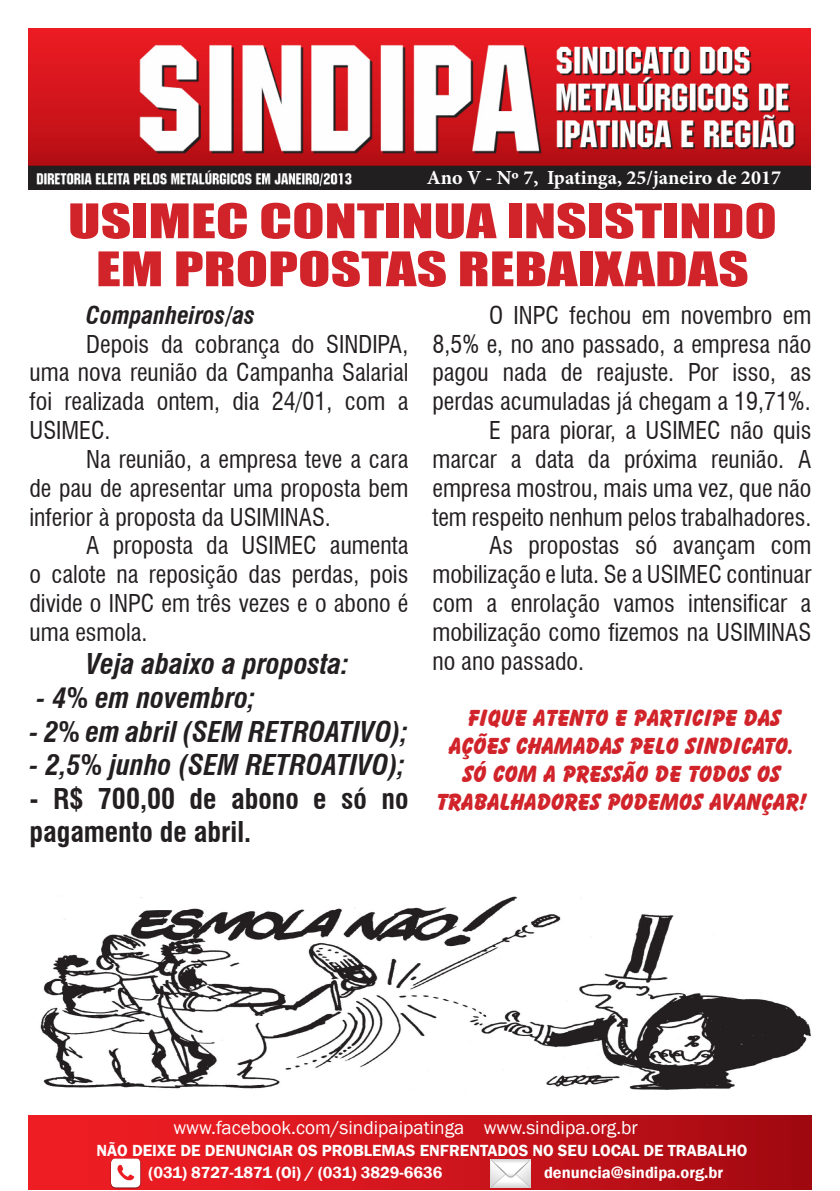
<style>
.page{position:relative;width:840px;height:1191px;background:#fff}
.page>*{position:absolute;margin:0;border:0;box-sizing:border-box;transform-origin:0 0}
.Corpo_texto{font:44px/48px "Impact";color:#d1232a;text-align:center;scale:1.35 1}
.Corpo_texto-2{font:italic 700 condensed 28px "Swiss 721 BT";color:#231f20}
.Corpo_texto-3{font:700 condensed 28px/33.6px "Swiss 721 BT";color:#231f20}
.Corpo_texto-4{font:condensed 24px/28.8px "Swiss 721 BT";color:#231f20;text-align:justify}
.Corpo_texto-5{font:800 24px/28px "Balloon BT";color:#d1232a;text-align:center}
.Corpo_texto-6{font:italic 700 condensed 24px "Swiss 721 BT";color:#231f20}
.t1{font:700 20px "Minion Pro";color:#fff}
.t2{font:19.4px "Franklin Gothic";color:#fff}
.t3{font:600 16.6px "Franklin Gothic";color:#fff}
</style>
<div class="page">
<img style="left:28px;top:28px;width:781px;height:161px">
<div style="left:28px;top:1115px;width:782px;height:75px;background:linear-gradient(to right,#f72026,#a60b13)"></div>
<img style="left:490px;top:1159px;width:40px;height:28px">
<img style="left:110px;top:1156px;width:31px;height:32px">
<img style="left:40px;top:896px;width:771px;height:194px">
<p class="t1" style="left:426px;top:164px;width:355px">Ano V - Nº 7, Ipatinga, 25/janeiro de 2017</p>
<p class="Corpo_texto" style="left:68px;top:196px;width:526px">USIMEC CONTINUA INSISTINDO<br>EM PROPOSTAS REBAIXADAS</p>
<p class="Corpo_texto-6" style="left:86px;top:301px;width:170px">Companheiros/as</p>
<p class="Corpo_texto-4" style="left:29px;top:329px;width:380px;text-indent:57px">Depois da cobrança do SINDIPA, uma nova reunião da Campanha Salarial foi realizada ontem, dia 24/01, com a USIMEC.</p>
<p class="Corpo_texto-4" style="left:29px;top:445px;width:380px;text-indent:57px">Na reunião, a empresa teve a cara de pau de apresentar uma proposta bem inferior à proposta da USIMINAS.</p>
<p class="Corpo_texto-4" style="left:29px;top:531px;width:380px;text-indent:57px">A proposta da USIMEC aumenta o calote na reposição das perdas, pois divide o INPC em três vezes e o abono é uma esmola.</p>
<p class="Corpo_texto-2" style="left:86px;top:647px;width:264px">Veja abaixo a proposta:</p>
<p class="Corpo_texto-2" style="left:36px;top:681px;width:221px">- 4% em novembro;</p>
<p class="Corpo_texto-2" style="left:29px;top:714px;width:380px">- 2% em abril (SEM RETROATIVO);</p>
<p class="Corpo_texto-2" style="left:29px;top:748px;width:377px">- 2,5% junho (SEM RETROATIVO);</p>
<p class="Corpo_texto-3" style="left:29px;top:782px;width:380px">- R$ 700,00 de abono e só no pagamento de abril.</p>
<p class="Corpo_texto-4" style="left:432px;top:301px;width:380px;text-indent:57px">O INPC fechou em novembro em 8,5% e, no ano passado, a empresa não pagou nada de reajuste. Por isso, as perdas acumuladas já chegam a 19,71%.</p>
<p class="Corpo_texto-4" style="left:432px;top:416px;width:380px;text-indent:57px">E para piorar, a USIMEC não quis marcar a data da próxima reunião. A empresa mostrou, mais uma vez, que não tem respeito nenhum pelos trabalhadores.</p>
<p class="Corpo_texto-4" style="left:432px;top:531px;width:380px;text-indent:57px">As propostas só avançam com mobilização e luta. Se a USIMEC continuar com a enrolação vamos intensificar a mobilização como fizemos na USIMINAS no ano passado.</p>
<p class="Corpo_texto-5" style="left:436px;top:704px;width:371px">FIQUE ATENTO E PARTICIPE DAS<br>AÇÕES CHAMADAS PELO SINDICATO.<br>SÓ COM A PRESSÃO DE TODOS OS<br>TRABALHADORES PODEMOS AVANÇAR!</p>
<p class="t2" style="left:173px;top:1115px;width:466px">www.facebook.com/sindipaipatinga www.sindipa.org.br</p>
<p class="t3" style="left:96px;top:1140px;width:652px">NÃO DEIXE DE DENUNCIAR OS PROBLEMAS ENFRENTADOS NO SEU LOCAL DE TRABALHO</p>
<p class="t3" style="left:148px;top:1162px;width:295px">(031) 8727-1871 (Oi) / (031) 3829-6636</p>
<p class="t3" style="left:543px;top:1162px;width:181px">denuncia@sindipa.org.br</p>
</div>
